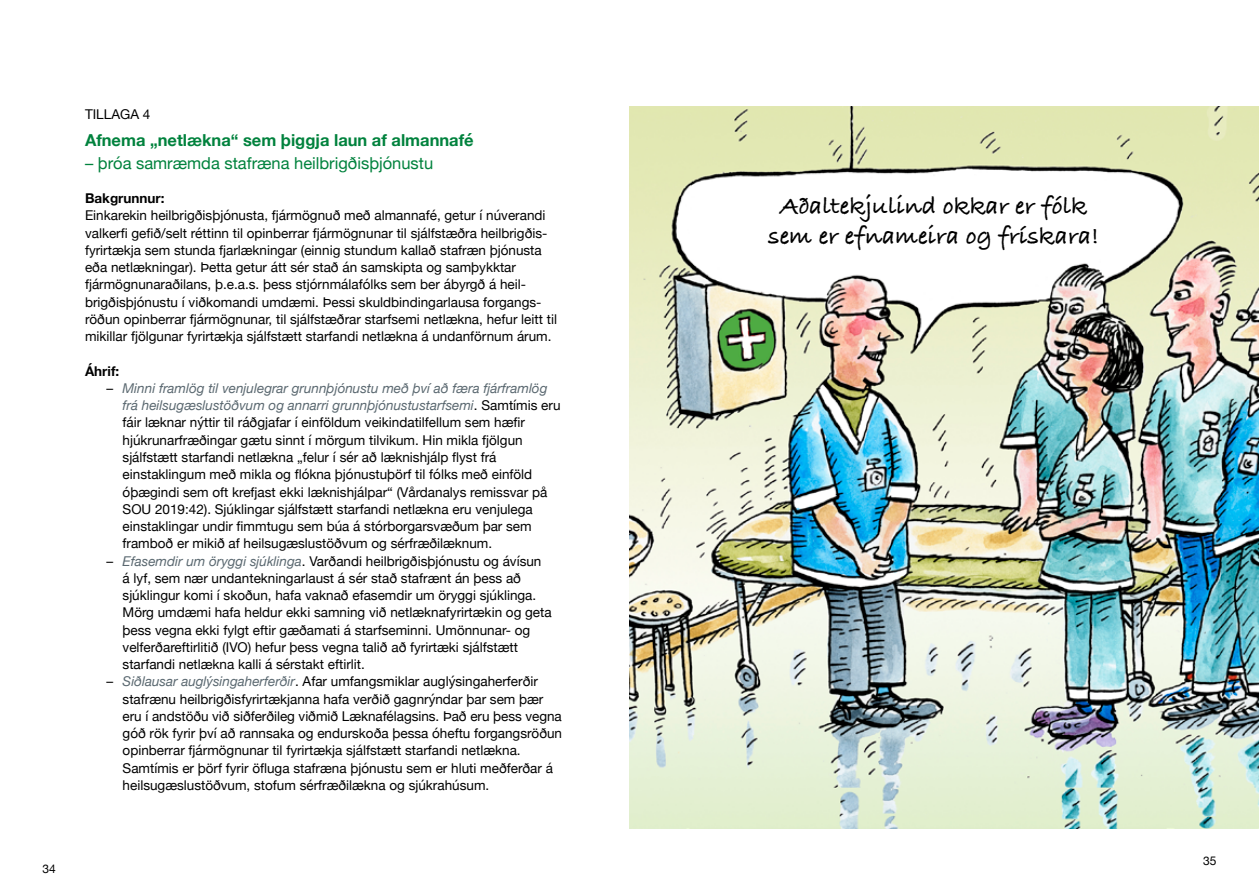
<style>
.page{position:relative;width:1259px;height:893px;background:#fff}
.page>*{position:absolute;margin:0;border:0;box-sizing:border-box;transform-origin:0 0}
.t1{font:700 25.5px/30px "Bradley Hand ITCTT";color:#000;text-align:center}
.t2{font:700 16.5px "Helvetica Neue";color:#00823d}
.t3{font:16.5px "Helvetica Neue";color:#00823d}
.t4{font:13.5px/17.2px "Helvetica Neue";color:#000}
.t5{font:700 13.5px "Helvetica Neue";color:#000}
.t6{font:12px "Helvetica Neue";color:#000}
.s1{font-style:italic;color:#5a6870}
</style>
<div class="page">
<img style="left:629px;top:106px;width:630px;height:723px">
<p class="t6" style="left:43px;top:860px;width:15px">34</p>
<p class="t4" style="left:85px;top:107px;width:67px">TILLAGA 4</p>
<p class="t2" style="left:85px;top:127px;width:390px">Afnema „netlækna“ sem þiggja laun af almannafé</p>
<p class="t3" style="left:85px;top:151px;width:350px">– þróa samræmda stafræna heilbrigðisþjónustu</p>
<p class="t5" style="left:85px;top:188px;width:81px">Bakgrunnur:</p>
<p class="t4" style="left:85px;top:208px;width:473px">Einkarekin heilbrigðisþjónusta, fjármögnuð með almannafé, getur í núverandi valkerfi gefið/selt réttinn til opinberrar fjármögnunar til sjálfstæðra heilbrigðis&shy;fyrirtækja sem stunda fjarlækningar (einnig stundum kallað stafræn þjónusta eða netlækningar). Þetta getur átt sér stað án samskipta og samþykktar fjármögnunaraðilans, þ.e.a.s. þess stjórnmálafólks sem ber ábyrgð á heil&shy;brigðisþjónustu í viðkomandi umdæmi. Þessi skuldbindingarlausa forgangs&shy;röðun opinberrar fjármögnunar, til sjálfstæðrar starfsemi netlækna, hefur leitt til mikillar fjölgunar fyrirtækja sjálfstætt starfandi netlækna á undanförnum árum.</p>
<p class="t5" style="left:85px;top:360px;width:36px">Áhrif:</p>
<p class="t4" style="left:123px;top:380px;width:439px;text-indent:-16px">– <span class="s1">Minni framlög til venjulegrar grunnþjónustu með því að færa fjárframlög frá heilsugæslustöðvum og annarri grunnþjónustustarfsemi</span>. Samtímis eru fáir læknar nýttir til ráðgjafar í einföldum veikindatilfellum sem hæfir hjúkrunarfræðingar gætu sinnt í mörgum tilvikum. Hin mikla fjölgun sjálfstætt starfandi netlækna „felur í sér að læknishjálp flyst frá einstaklingum með mikla og flókna þjónustuþörf til fólks með einföld óþægindi sem oft krefjast ekki læknishjálpar“ (Vårdanalys remissvar på SOU 2019:42). Sjúklingar sjálfstætt starfandi netlækna eru venjulega einstaklingar undir fimmtugu sem búa á stórborgarsvæðum þar sem framboð er mikið af heilsugæslustöðvum og sérfræðilæknum.</p>
<p class="t4" style="left:123px;top:553px;width:430px;text-indent:-16px">– <span class="s1">Efasemdir um öryggi sjúklinga</span>. Varðandi heilbrigðisþjónustu og ávísun á lyf, sem nær undantekningarlaust á sér stað stafrænt án þess að sjúklingur komi í skoðun, hafa vaknað efasemdir um öryggi sjúklinga.<br>Mörg umdæmi hafa heldur ekki samning við netlæknafyrirtækin og geta þess vegna ekki fylgt eftir gæðamati á starfseminni. Umönnunar- og velferðareftirlitið (IVO) hefur þess vegna talið að fyrirtæki sjálfstætt starfandi netlækna kalli á sérstakt eftirlit.</p>
<p class="t4" style="left:123px;top:674px;width:441px;text-indent:-16px">– <span class="s1">Siðlausar auglýsingaherferðir</span>. Afar umfangsmiklar auglýsingaherferðir stafrænu heilbrigðisfyrirtækjanna hafa verðið gagnrýndar þar sem þær eru í andstöðu við siðferðileg viðmið Læknafélagsins. Það eru þess vegna góð rök fyrir því að rannsaka og endurskoða þessa óheftu forgangsröðun opinberrar fjármögnunar til fyrirtækja sjálfstætt starfandi netlækna.<br>Samtímis er þörf fyrir öfluga stafræna þjónustu sem er hluti meðferðar á heilsugæslustöðvum, stofum sérfræðilækna og sjúkrahúsum.</p>
<h1 class="t1" style="left:768px;top:190px;width:332px">Aðaltekjulind okkar er fólk sem er efnameira og frískara!</h1>
<p class="t6" style="left:1203px;top:852px;width:15px">35</p>
</div>
